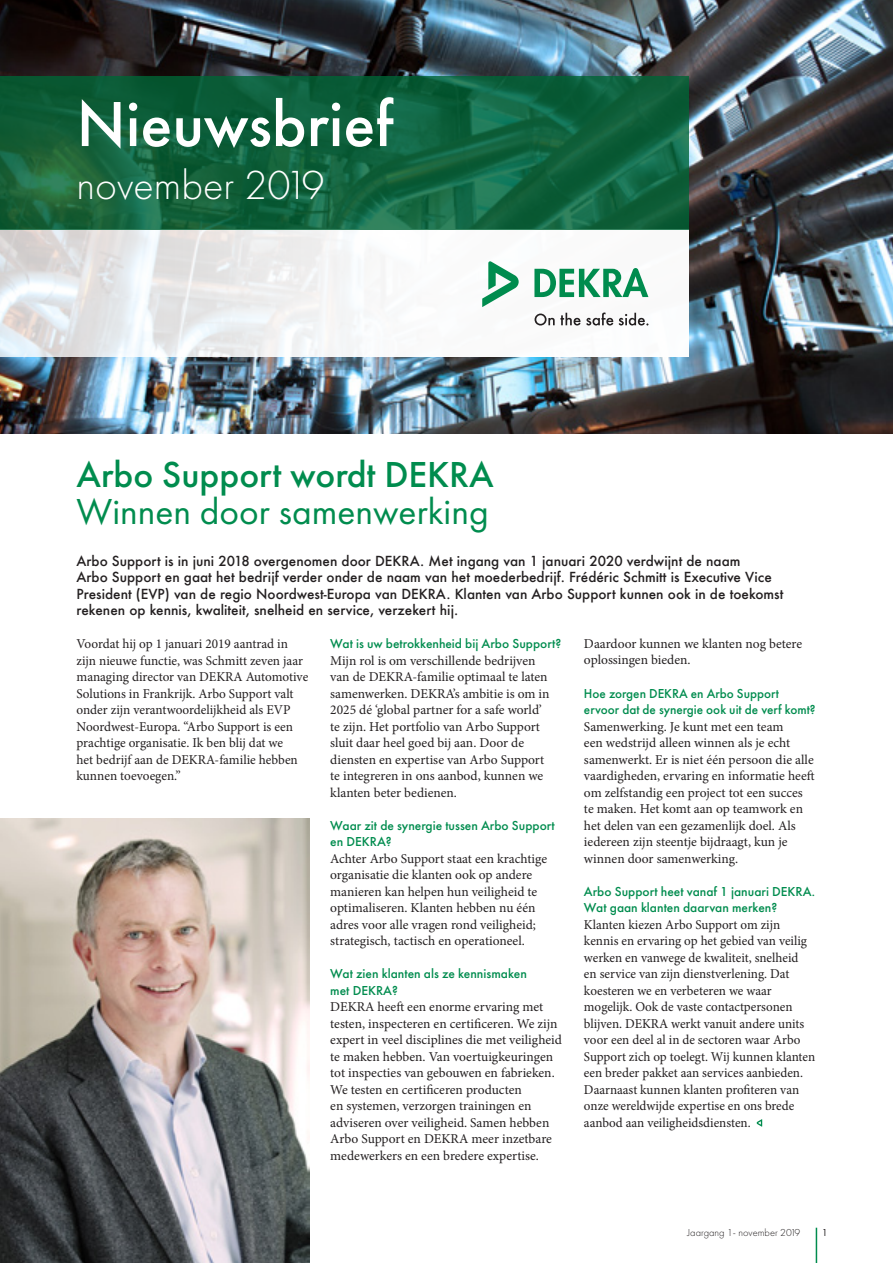
<style>
.page{position:relative;width:893px;height:1263px;background:#fff}
.page>*{position:absolute;margin:0;border:0;box-sizing:border-box;transform-origin:0 0}
.t1{font:500 66px "Futura PT";color:#fff}
.t2{font:300 42.15px "Futura PT";color:#fff}
.t3{font:37.5px "Futura PT";color:#008c4e}
.t4{font:500 37.5px "Futura PT";color:#008c4e}
.t5{font:13.5px/16.5px "Minion Pro";color:#231f20}
.t6{font:500 13.5px/16.5px "Futura";color:#231f20}
.t7{font:500 13.5px/16.5px "Futura PT";color:#008c4e}
.t8{font:300 10.5px "Futura PT";color:#231f20}
.t9{font:10.5px "Futura PT";color:#231f20}
</style>
<div class="page">
<img style="left:0;top:0;width:893px;height:434px">
<svg style="left:757px;top:1119px;width:5px;height:8px"></svg>
<img style="left:0;top:819px;width:309px;height:444px">
<hr style="left:816px;top:1228px;width:1px;height:35px;background:#008c4e">
<svg style="left:0;top:230px;width:689px;height:127px;fill:#f6f8f9"></svg>
<svg style="left:534px;top:268px;width:114px;height:29px"></svg>
<svg style="left:482px;top:261px;width:37px;height:46px"></svg>
<svg style="left:535px;top:312px;width:78px;height:13px"></svg>
<svg style="left:619px;top:313px;width:29px;height:12px"></svg>
<svg style="left:0;top:77px;width:689px;height:153px;background:#11623d"></svg>
<h1 class="t1" style="left:77px;top:84px;width:318px">Nieuwsbrief</h1>
<h2 class="t2" style="left:77px;top:161px;width:250px">november 2019</h2>
<h3 class="t4" style="left:77px;top:452px;width:419px">Arbo Support wordt DEKRA</h3>
<h3 class="t3" style="left:77px;top:490px;width:414px">Winnen door samenwerking</h3>
<p class="t6" style="left:77px;top:552px;width:708px">Arbo Support is in juni 2018 overgenomen door DEKRA. Met ingang van 1 januari 2020 verdwijnt de naam<br>Arbo Support en gaat het bedrijf verder onder de naam van het moederbedrijf. Frédéric Schmitt is Executive Vice President (EVP) van de regio Noordwest-Europa van DEKRA. Klanten van Arbo Support kunnen ook in de toekomst rekenen op kennis, kwaliteit, snelheid en service, verzekert hij.</p>
<p class="t5" style="left:77px;top:636px;width:233px">Voordat hij op 1 januari 2019 aantrad in zijn nieuwe functie, was Schmitt zeven jaar managing director van DEKRA Automotive Solutions in Frankrijk. Arbo Support valt onder zijn verantwoordelijkheid als EVP Noordwest-Europa. “Arbo Support is een prachtige organisatie. Ik ben blij dat we<br>het bedrijf aan de DEKRA-familie hebben kunnen toevoegen.”</p>
<p class="t7" style="left:330px;top:635px;width:232px">Wat is uw betrokkenheid bij Arbo Support?</p>
<p class="t5" style="left:584px;top:635px;width:220px">Daardoor kunnen we klanten nog betere oplossingen bieden.</p>
<p class="t7" style="left:584px;top:685px;width:233px">Hoe zorgen DEKRA en Arbo Support ervoor dat de synergie ook uit de verf komt?</p>
<p class="t5" style="left:584px;top:718px;width:232px">Samenwerking. Je kunt met een team<br>een wedstrijd alleen winnen als je echt samenwerkt. Er is niet één persoon die alle vaardigheden, ervaring en informatie heeft om zelfstandig een project tot een succes te maken. Het komt aan op teamwork en het delen van een gezamenlijk doel. Als iedereen zijn steentje bijdraagt, kun je winnen door samenwerking.</p>
<p class="t7" style="left:584px;top:883px;width:233px">Arbo Support heet vanaf 1 januari DEKRA.<br>Wat gaan klanten daarvan merken?</p>
<p class="t5" style="left:584px;top:916px;width:233px">Klanten kiezen Arbo Support om zijn kennis en ervaring op het gebied van veilig werken en vanwege de kwaliteit, snelheid<br>en service van zijn dienstverlening. Dat koesteren we en verbeteren we waar mogelijk. Ook de vaste contactpersonen blijven. DEKRA werkt vanuit andere units voor een deel al in de sectoren waar Arbo Support zich op toelegt. Wij kunnen klanten een breder pakket aan services aanbieden.<br>Daarnaast kunnen klanten profiteren van onze wereldwijde expertise en ons brede aanbod aan veiligheidsdiensten.</p>
<p class="t5" style="left:330px;top:652px;width:221px">Mijn rol is om verschillende bedrijven van de DEKRA-familie optimaal te laten samenwerken. DEKRA’s ambitie is om in 2025 dé ‘global partner for a safe world’ te zijn. Het portfolio van Arbo Support sluit daar heel goed bij aan. Door de diensten en expertise van Arbo Support te integreren in ons aanbod, kunnen we klanten beter bedienen.</p>
<p class="t7" style="left:330px;top:817px;width:226px">Waar zit de synergie tussen Arbo Support en DEKRA?</p>
<p class="t5" style="left:330px;top:850px;width:218px">Achter Arbo Support staat een krachtige organisatie die klanten ook op andere manieren kan helpen hun veiligheid te optimaliseren. Klanten hebben nu één adres voor alle vragen rond veiligheid; strategisch, tactisch en operationeel.</p>
<p class="t7" style="left:330px;top:965px;width:198px">Wat zien klanten als ze kennismaken met DEKRA?</p>
<p class="t5" style="left:330px;top:998px;width:233px">DEKRA heeft een enorme ervaring met testen, inspecteren en certificeren. We zijn expert in veel disciplines die met veiligheid te maken hebben. Van voertuigkeuringen tot inspecties van gebouwen en fabrieken.<br>We testen en certificeren producten<br>en systemen, verzorgen trainingen en adviseren over veiligheid. Samen hebben Arbo Support en DEKRA meer inzetbare medewerkers en een bredere expertise.</p>
<p class="t8" style="left:687px;top:1226px;width:114px">Jaargang 1- november 2019</p>
<p class="t9" style="left:822px;top:1226px;width:7px">1</p>
</div>
